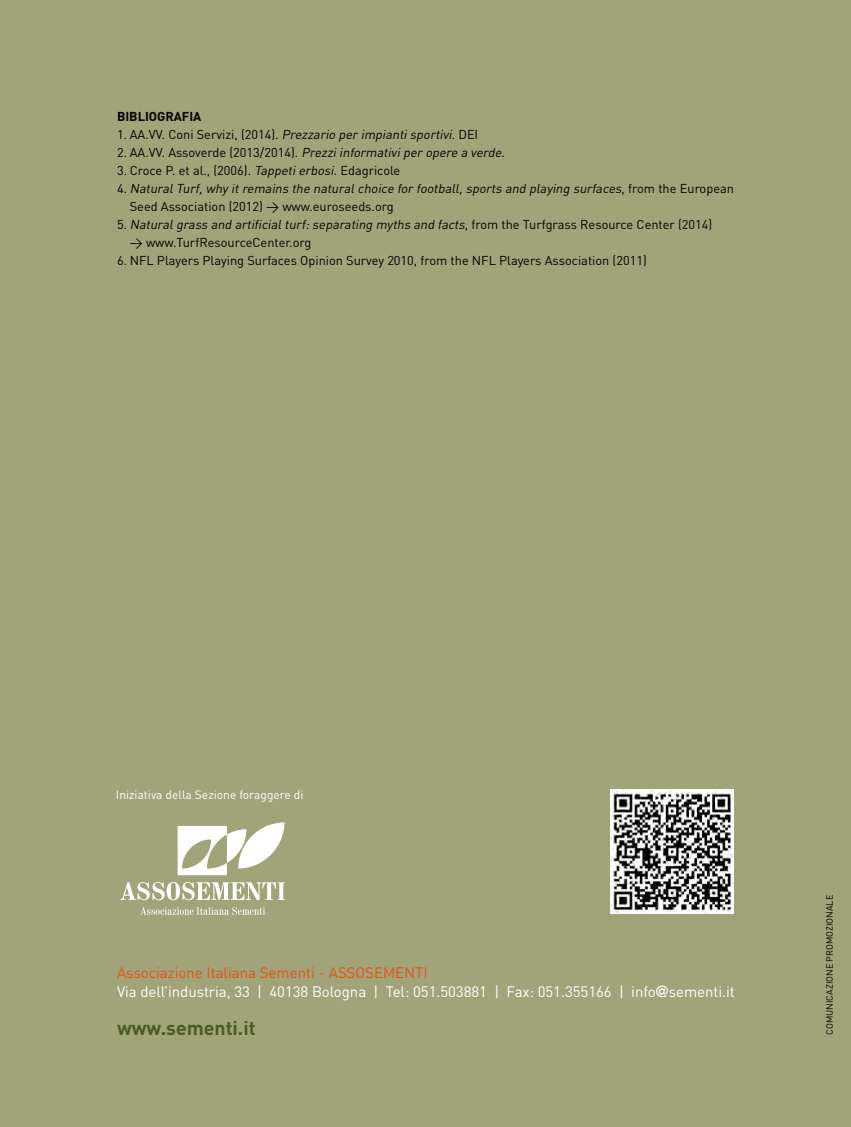
<style>
.page{position:relative;width:851px;height:1127px;background:#fff}
.page>*{position:absolute;margin:0;border:0;box-sizing:border-box;transform-origin:0 0}
.t1{font:700 19.5px "DIN";color:#495c24}
.t2{font:15px/19.5px "DIN";letter-spacing:-.005em;color:#fff}
.t3{font:12.75px "DIN";color:#000}
.t4{font:italic 12.75px "DIN";color:#000}
.t5{font:700 12.75px "DIN";color:#000}
.t6{font:12px "DIN";color:#fff}
.t7{font:9px "DIN";color:#000}
.s1{font-style:italic}
.s2{font-style:normal}
.s3{color:#e95111}
.s4{font-family:"Futura";font-weight:500}
</style>
<div class="page">
<div style="left:0;top:0;width:850px;height:1127px;background:#a0a478"></div>
<svg style="left:120px;top:882px;width:165px;height:33px"></svg>
<svg style="left:177px;top:822px;width:107px;height:53px"></svg>
<img style="left:610px;top:790px;width:123px;height:123px">
<p class="t5" style="left:117px;top:108px;width:86px">BIBLIOGRAFIA</p>
<p class="t3" style="left:117px;top:126px;width:362px">1. AA.VV. Coni Servizi, (2014). <span class="s1">Prezzario per impiantisportivi</span>. DEI</p>
<p class="t4" style="left:117px;top:144px;width:389px"><span class="s2">2. AA.VV. Assoverde (2013/2014).</span> Prezziinformativiper opere a verde<span class="s2">.</span></p>
<p class="t3" style="left:117px;top:162px;width:285px">3. Croce P. et al., (2006). <span class="s1">Tappetierbosi</span>. Edagricole</p>
<p class="t4" style="left:117px;top:180px;width:618px"><span class="s2">4 .</span> NaturalTurf,why itremains the naturalchoice for football,sports and playing surfaces<span class="s2">, f ro m t h e E u ro p e a n</span></p>
<p class="t3" style="left:130px;top:198px;width:265px">Seed Association (2012) &gt; www.euroseeds.org</p>
<p class="t4" style="left:117px;top:216px;width:596px"><span class="s2">5 .</span> Naturalgrass and artificialturf:separating myths and facts<span class="s2">, f ro m t h e Tu rf g ra ss R e s o u rc e C e n t e r ( 2 0 1 4 )</span></p>
<p class="t3" style="left:130px;top:234px;width:183px">&gt; www.TurfResourceCenter.org</p>
<p class="t3" style="left:117px;top:252px;width:531px">6. NFL Players Playing Surfaces Opinion Survey 2010, from the NFL Players Association (2011)</p>
<p class="t6" style="left:116px;top:787px;width:189px">Iniziativa della Sezione foraggere di</p>
<p class="t2" style="left:117px;top:962px;width:619px"><span class="s3">Associazione Italiana Sementi - ASSOSEMENTI<br></span>Via dell’industria, 33 | 40138 Bologna | Tel: 051.503881 | Fax: 051.355166 | info<span class="s4">@</span>sementi.it</p>
<h1 class="t1" style="left:117px;top:1015px;width:140px">www.sementi.it</h1>
<p class="t7" style="left:823px;top:1035px;width:141px;rotate:-90deg">COMUNICAZIONE PROMOZIONALE</p>
</div>
